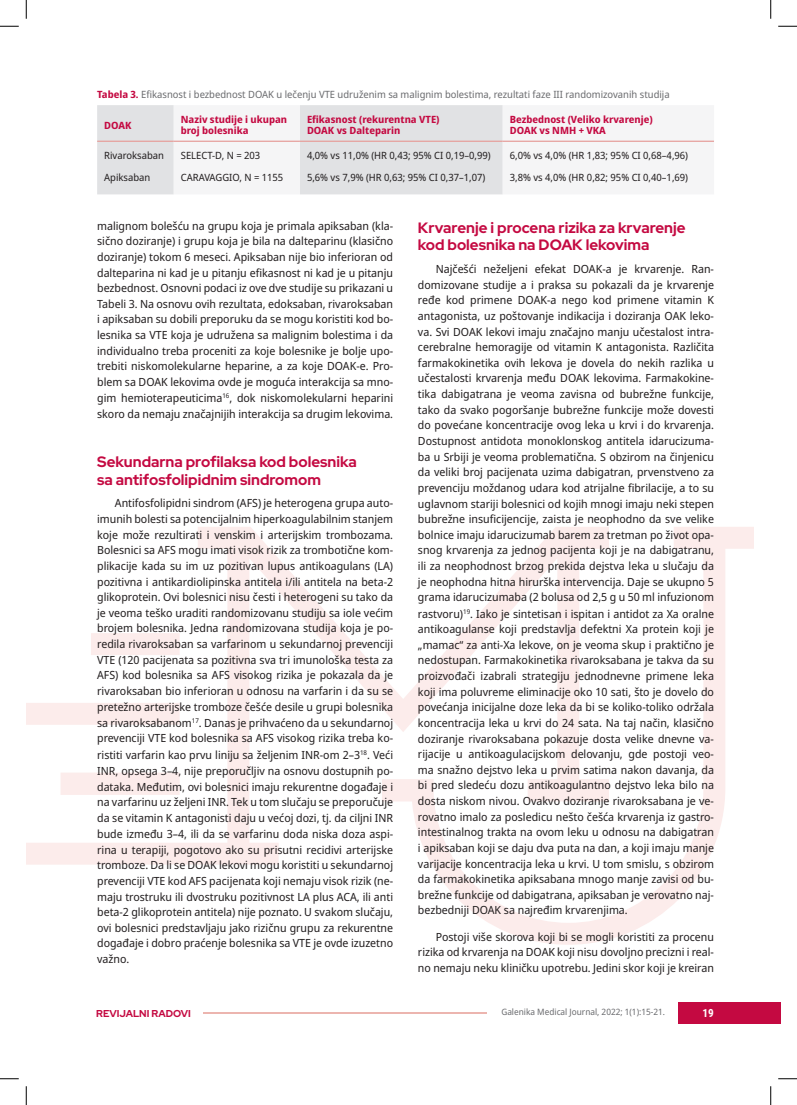
<style>
.page{position:relative;width:797px;height:1105px;background:#fff}
.page>*{position:absolute;margin:0;border:0;box-sizing:border-box;transform-origin:0 0}
.Podnaslov{font:700 15px/17.5px "Red Hat Display";color:#c40941}
.Paragraf_-_Glavni{font:11.25px/15.6px "Noto Sans Display";color:#231f20;text-align:justify}
.t1{font:700 11.25px "Roboto Condensed";color:#fff}
.Paragraf_-_Tabela{font:10px "Noto Sans Display";color:#231f20}
.Paragraf_-_Tabela-2{font:700 10px/11.2px "Noto Sans Display";color:#c40941}
.Tabela_opis{font:10px "Noto Sans Display";color:#6c6d70}
.t2{font:700 10px "Red Hat Display";color:#c40941}
.t3{font:8.75px "Noto Sans Display";color:#6c6d70}
.s1{font-weight:700;color:#c40941}
</style>
<div class="page">
<svg style="left:26px;top:527px;width:727px;height:418px"></svg>
<hr style="left:203px;top:1012px;width:283px;height:1px;background:#ecb5af">
<div style="left:678px;top:1002px;width:103px;height:22px;background:#c40941"></div>
<div style="left:97px;top:105px;width:77px;height:89px;background:#e1e2e4"></div>
<svg style="left:174px;top:105px;width:540px;height:89px;fill:#f5f5f6"></svg>
<hr style="left:97px;top:141px;width:77px;height:1px;background:#e69f9c">
<hr style="left:174px;top:141px;width:126px;height:1px;background:#e69f9c">
<hr style="left:300px;top:141px;width:202px;height:1px;background:#e69f9c">
<hr style="left:502px;top:141px;width:212px;height:1px;background:#e69f9c">
<svg style="left:0;top:25px;width:19px;height:2px"></svg>
<svg style="left:778px;top:25px;width:19px;height:2px"></svg>
<svg style="left:0;top:1078px;width:19px;height:1px"></svg>
<svg style="left:778px;top:1078px;width:19px;height:1px"></svg>
<svg style="left:25px;top:0;width:2px;height:19px"></svg>
<svg style="left:25px;top:1086px;width:2px;height:19px"></svg>
<svg style="left:770px;top:0;width:1px;height:19px"></svg>
<svg style="left:770px;top:1086px;width:1px;height:19px"></svg>
<p class="Tabela_opis" style="left:97px;top:87px;width:574px"><span class="s1">Tabela 3.</span> Efikasnost i bezbednost DOAK u lečenju VTE udruženim sa malignim bolestima, rezultati faze III randomizovanih studija</p>
<p class="Paragraf_-_Tabela-2" style="left:104px;top:119px;width:29px">DOAK</p>
<p class="Paragraf_-_Tabela-2" style="left:181px;top:114px;width:108px">Naziv studije i ukupan broj bolesnika</p>
<p class="Paragraf_-_Tabela-2" style="left:307px;top:114px;width:134px">Efikasnost (rekurentna VTE)<br>DOAK vs Dalteparin</p>
<p class="Paragraf_-_Tabela-2" style="left:510px;top:114px;width:144px">Bezbednost (Veliko krvarenje)<br>DOAK vs NMH + VKA</p>
<p class="Paragraf_-_Tabela" style="left:104px;top:148px;width:61px">Rivaroksaban</p>
<p class="Paragraf_-_Tabela" style="left:104px;top:170px;width:48px">Apiksaban</p>
<p class="Paragraf_-_Tabela" style="left:181px;top:148px;width:81px">SELECT-D, N = 203</p>
<p class="Paragraf_-_Tabela" style="left:181px;top:170px;width:104px">CARAVAGGIO, N = 1155</p>
<p class="Paragraf_-_Tabela" style="left:307px;top:148px;width:185px">4,0% vs 11,0% (HR 0,43; 95% CI 0,19–0,99)</p>
<p class="Paragraf_-_Tabela" style="left:307px;top:170px;width:180px">5,6% vs 7,9% (HR 0,63; 95% CI 0,37–1,07)</p>
<p class="Paragraf_-_Tabela" style="left:510px;top:148px;width:180px">6,0% vs 4,0% (HR 1,83; 95% CI 0,68–4,96)</p>
<p class="Paragraf_-_Tabela" style="left:510px;top:170px;width:180px">3,8% vs 4,0% (HR 0,82; 95% CI 0,40–1,69)</p>
<p class="Paragraf_-_Glavni" style="left:97px;top:218px;width:297px">malignom bolešću na grupu koja je primala apiksaban (kla&shy;sično doziranje) i grupu koja je bila na dalteparinu (klasično doziranje) tokom 6 meseci. Apiksaban nije bio inferioran od dalteparina ni kad je u pitanju efikasnost ni kad je u pitanju bezbednost. Osnovni podaci iz ove dve studije su prikazani u Tabeli 3. Na osnovu ovih rezultata, edoksaban, rivaroksaban i apiksaban su dobili preporuku da se mogu koristiti kod bo&shy;lesnika sa VTE koja je udružena sa malignim bolestima i da individualno treba proceniti za koje bolesnike je bolje upo&shy;trebiti niskomolekularne heparine, a za koje DOAK-e. Pro&shy;blem sa DOAK lekovima ovde je moguća interakcija sa mno&shy;gim hemioterapeuticima<sup>16</sup>, dok niskomolekularni heparini skoro da nemaju značajnijih interakcija sa drugim lekovima.</p>
<p class="Podnaslov" style="left:97px;top:453px;width:261px">Sekundarna profilaksa kod bolesnika sa antifosfolipidnim sindromom</p>
<p class="Paragraf_-_Glavni" style="left:97px;top:496px;width:297px;text-indent:18px">Antifosfolipidni sindrom (AFS) je heterogena grupa auto&shy;imunih bolesti sa potencijalnim hiperkoagulabilnim stanjem koje može rezultirati i venskim i arterijskim trombozama.<br>Bolesnici sa AFS mogu imati visok rizik za trombotične kom&shy;plikacije kada su im uz pozitivan lupus antikoagulans (LA) pozitivna i antikardiolipinska antitela i/ili antitela na beta-2 glikoprotein. Ovi bolesnici nisu česti i heterogeni su tako da je veoma teško uraditi randomizovanu studiju sa iole većim brojem bolesnika. Jedna randomizovana studija koja je po&shy;redila rivaroksaban sa varfarinom u sekundarnoj prevenciji VTE (120 pacijenata sa pozitivna sva tri imunološka testa za AFS) kod bolesnika sa AFS visokog rizika je pokazala da je rivaroksaban bio inferioran u odnosu na varfarin i da su se pretežno arterijske tromboze češće desile u grupi bolesnika sa rivaroksabanom<sup>17</sup>. Danas je prihvaćeno da u sekundarnoj prevenciji VTE kod bolesnika sa AFS visokog rizika treba ko&shy;ristiti varfarin kao prvu liniju sa željenim INR-om 2–3<sup>18</sup>. Veći INR, opsega 3–4, nije preporučljiv na osnovu dostupnih po&shy;dataka. Međutim, ovi bolesnici imaju rekurentne događaje i na varfarinu uz željeni INR. Tek u tom slučaju se preporučuje da se vitamin K antagonisti daju u većoj dozi, tj. da ciljni INR bude između 3–4, ili da se varfarinu doda niska doza aspi&shy;rina u terapiji, pogotovo ako su prisutni recidivi arterijske tromboze. Da li se DOAK lekovi mogu koristiti u sekundarnoj prevenciji VTE kod AFS pacijenata koji nemaju visok rizik (ne&shy;maju trostruku ili dvostruku pozitivnost LA plus ACA, ili anti beta-2 glikoprotein antitela) nije poznato. U svakom slučaju, ovi bolesnici predstavljaju jako rizičnu grupu za rekurentne događaje i dobro praćenje bolesnika sa VTE je ovde izuzetno važno.</p>
<p class="Podnaslov" style="left:418px;top:218px;width:269px">Krvarenje i procena rizika za krvarenje kod bolesnika na DOAK lekovima</p>
<p class="Paragraf_-_Glavni" style="left:418px;top:261px;width:297px;text-indent:18px">Najčešći neželjeni efekat DOAK-a je krvarenje. Ran&shy;domizovane studije a i praksa su pokazali da je krvarenje ređe kod primene DOAK-a nego kod primene vitamin K antagonista, uz poštovanje indikacija i doziranja OAK leko&shy;va. Svi DOAK lekovi imaju značajno manju učestalost intra&shy;cerebralne hemoragije od vitamin K antagonista. Različita farmakokinetika ovih lekova je dovela do nekih razlika u učestalosti krvarenja među DOAK lekovima. Farmakokine&shy;tika dabigatrana je veoma zavisna od bubrežne funkcije, tako da svako pogoršanje bubrežne funkcije može dovesti do povećane koncentracije ovog leka u krvi i do krvarenja.<br>Dostupnost antidota monoklonskog antitela idarucizuma&shy;ba u Srbiji je veoma problematična. S obzirom na činjenicu da veliki broj pacijenata uzima dabigatran, prvenstveno za prevenciju moždanog udara kod atrijalne fibrilacije, a to su uglavnom stariji bolesnici od kojih mnogi imaju neki stepen bubrežne insuficijencije, zaista je neophodno da sve velike bolnice imaju idarucizumab barem za tretman po život opa&shy;snog krvarenja za jednog pacijenta koji je na dabigatranu, ili za neophodnost brzog prekida dejstva leka u slučaju da je neophodna hitna hirurška intervencija. Daje se ukupno 5 grama idarucizumaba (2 bolusa od 2,5 g u 50 ml infuzionom rastvoru)<sup>19</sup>. Iako je sintetisan i ispitan i antidot za Xa oralne antikoagulanse koji predstavlja defektni Xa protein koji je „mamac“ za anti-Xa lekove, on je veoma skup i praktično je nedostupan. Farmakokinetika rivaroksabana je takva da su proizvođači izabrali strategiju jednodnevne primene leka koji ima poluvreme eliminacije oko 10 sati, što je dovelo do povećanja inicijalne doze leka da bi se koliko-toliko održala koncentracija leka u krvi do 24 sata. Na taj način, klasično doziranje rivaroksabana pokazuje dosta velike dnevne va&shy;rijacije u antikoagulacijskom delovanju, gde postoji veo&shy;ma snažno dejstvo leka u prvim satima nakon davanja, da bi pred sledeću dozu antikoagulantno dejstvo leka bilo na dosta niskom nivou. Ovakvo doziranje rivaroksabana je ve&shy;rovatno imalo za posledicu nešto češća krvarenja iz gastro&shy;intestinalnog trakta na ovom leku u odnosu na dabigatran i apiksaban koji se daju dva puta na dan, a koji imaju manje varijacije koncentracija leka u krvi. U tom smislu, s obzirom da farmakokinetika apiksabana mnogo manje zavisi od bu&shy;brežne funkcije od dabigatrana, apiksaban je verovatno naj&shy;bezbedniji DOAK sa najređim krvarenjima.</p>
<p class="Paragraf_-_Glavni" style="left:418px;top:929px;width:297px;text-indent:18px">Postoji više skorova koji bi se mogli koristiti za procenu rizika od krvarenja na DOAK koji nisu dovoljno precizni i real&shy;no nemaju neku kliničku upotrebu. Jedini skor koji je kreiran</p>
<p class="t3" style="left:501px;top:1006px;width:165px">Galenika Medical Journal, 2022; 1(1):15-21.</p>
<p class="t2" style="left:96px;top:1006px;width:96px">REVIJALNI RADOVI</p>
<p class="t1" style="left:702px;top:1005px;width:13px">19</p>
</div>
